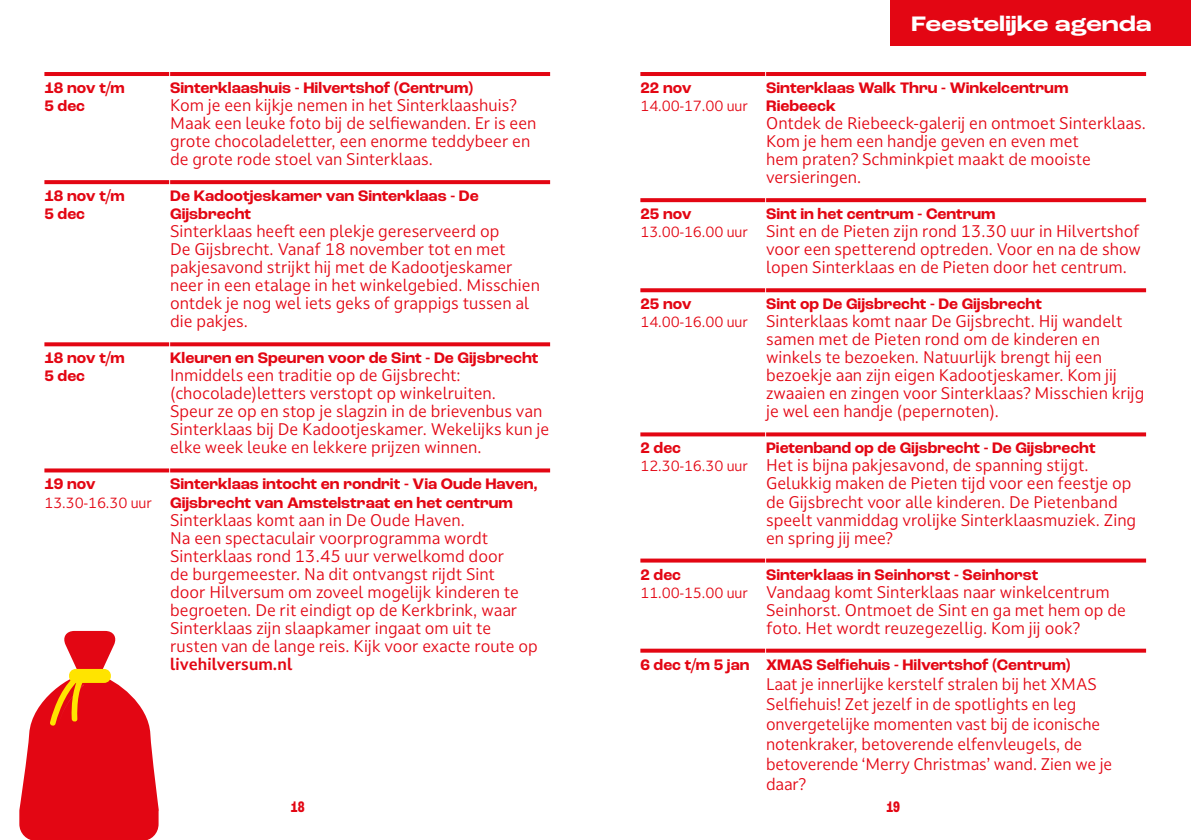
<style>
.page{position:relative;width:1191px;height:840px;background:#fff}
.page>*{position:absolute;margin:0;border:0;box-sizing:border-box;transform-origin:0 0}
.t1{font:700 expanded 22px "Roc Grotesk";letter-spacing:-.005em;color:#fff}
.t2{font:16px/18px "Darkmode Darkmode On";color:#e30613}
.t3{font:700 16px/18px "Roc Grotesk";color:#e30613}
.t4{font:700 16px "Darkmode Darkmode On";color:#e30613}
.t5{font:700 condensed 16px "Roc Grotesk";color:#e30613}
.t6{font:14px "Darkmode Darkmode On";letter-spacing:-.005em;color:#e30613}
</style>
<div class="page">
<div style="left:890px;top:0;width:301px;height:45px;background:#e30613"></div>
<svg style="left:19px;top:630px;width:140px;height:209px"></svg>
<hr style="left:44px;top:72px;width:125px;height:4px;background:#e30613">
<svg style="left:44px;top:180px;width:125px;height:4px"></svg>
<svg style="left:44px;top:342px;width:125px;height:4px"></svg>
<svg style="left:44px;top:468px;width:125px;height:4px"></svg>
<hr style="left:640px;top:72px;width:125px;height:4px;background:#e30613">
<svg style="left:640px;top:198px;width:125px;height:4px"></svg>
<svg style="left:640px;top:288px;width:125px;height:4px"></svg>
<svg style="left:640px;top:432px;width:125px;height:4px"></svg>
<svg style="left:640px;top:558px;width:125px;height:4px"></svg>
<svg style="left:640px;top:648px;width:125px;height:4px"></svg>
<hr style="left:170px;top:72px;width:380px;height:4px;background:#e30613">
<svg style="left:170px;top:180px;width:380px;height:4px;background:#e30e1b"></svg>
<svg style="left:170px;top:342px;width:380px;height:4px;background:#e51a25"></svg>
<svg style="left:170px;top:468px;width:380px;height:4px;background:#e6222e"></svg>
<hr style="left:766px;top:72px;width:380px;height:4px;background:#e30613">
<svg style="left:766px;top:198px;width:380px;height:4px;background:#e40f1c"></svg>
<svg style="left:766px;top:288px;width:380px;height:4px;background:#e41622"></svg>
<svg style="left:766px;top:432px;width:380px;height:4px;background:#e5202b"></svg>
<svg style="left:766px;top:558px;width:380px;height:4px;background:#e62934"></svg>
<svg style="left:766px;top:648px;width:380px;height:4px;background:#e72f3a"></svg>
<p class="t3" style="left:44px;top:79px;width:82px">18 nov t/m<br>5 dec</p>
<p class="t3" style="left:44px;top:187px;width:82px">18 nov t/m<br>5 dec</p>
<p class="t3" style="left:44px;top:349px;width:82px">18 nov t/m<br>5 dec</p>
<p class="t3" style="left:44px;top:475px;width:53px">19 nov</p>
<p class="t6" style="left:44px;top:492px;width:109px">13.30-16.30 uur</p>
<p class="t3" style="left:170px;top:79px;width:304px">Sinterklaashuis - Hilvertshof (Centrum)</p>
<p class="t2" style="left:170px;top:96px;width:368px">Kom je een kijkje nemen in het Sinterklaashuis?<br>Maak een leuke foto bij de selfiewanden. Er is een grote chocoladeletter, een enorme teddybeer en de grote rode stoel van Sinterklaas.</p>
<p class="t3" style="left:170px;top:187px;width:310px">De Kadootjeskamer van Sinterklaas - De<br>Gijsbrecht</p>
<p class="t2" style="left:170px;top:222px;width:371px">Sinterklaas heeft een plekje gereserveerd op<br>De Gijsbrecht. Vanaf 18 november tot en met pakjesavond strijkt hij met de Kadootjeskamer neer in een etalage in het winkelgebied. Misschien ontdek je nog wel iets geks of grappigs tussen al die pakjes.</p>
<p class="t3" style="left:170px;top:349px;width:370px">Kleuren en Speuren voor de Sint - De Gijsbrecht</p>
<p class="t2" style="left:170px;top:366px;width:381px">Inmiddels een traditie op de Gijsbrecht: (chocolade)letters verstopt op winkelruiten.<br>Speur ze op en stop je slagzin in de brievenbus van Sinterklaas bij De Kadootjeskamer. Wekelijks kun je elke week leuke en lekkere prijzen winnen.</p>
<p class="t3" style="left:170px;top:475px;width:369px">Sinterklaas intocht en rondrit - Via Oude Haven,<br>Gijsbrecht van Amstelstraat en het centrum</p>
<p class="t2" style="left:170px;top:510px;width:369px">Sinterklaas komt aan in De Oude Haven.<br>Na een spectaculair voorprogramma wordt Sinterklaas rond 13.45 uur verwelkomd door<br>de burgemeester. Na dit ontvangst rijdt Sint<br>door Hilversum om zoveel mogelijk kinderen te begroeten. De rit eindigt op de Kerkbrink, waar Sinterklaas zijn slaapkamer ingaat om uit te rusten van de lange reis. Kijk voor exacte route op</p>
<p class="t4" style="left:170px;top:652px;width:124px">livehilversum.nl</p>
<h1 class="t1" style="left:911px;top:10px;width:242px">Feestelijke agenda</h1>
<p class="t3" style="left:640px;top:79px;width:53px">22 nov</p>
<p class="t6" style="left:640px;top:96px;width:109px">14.00-17.00 uur</p>
<p class="t3" style="left:640px;top:205px;width:53px">25 nov</p>
<p class="t6" style="left:640px;top:222px;width:109px">13.00-16.00 uur</p>
<p class="t3" style="left:640px;top:295px;width:53px">25 nov</p>
<p class="t6" style="left:640px;top:312px;width:109px">14.00-16.00 uur</p>
<p class="t3" style="left:640px;top:439px;width:42px">2 dec</p>
<p class="t6" style="left:640px;top:456px;width:109px">12.30-16.30 uur</p>
<p class="t3" style="left:640px;top:565px;width:42px">2 dec</p>
<p class="t6" style="left:640px;top:582px;width:109px">11.00-15.00 uur</p>
<p class="t3" style="left:640px;top:655px;width:110px">6 dec t/m 5 jan</p>
<p class="t3" style="left:766px;top:79px;width:304px">Sinterklaas Walk Thru - Winkelcentrum<br>Riebeeck</p>
<p class="t2" style="left:766px;top:114px;width:381px">Ontdek de Riebeeck-galerij en ontmoet Sinterklaas.<br>Kom je hem een handje geven en even met<br>hem praten? Schminkpiet maakt de mooiste versieringen.</p>
<p class="t3" style="left:766px;top:205px;width:231px">Sint in het centrum - Centrum</p>
<p class="t2" style="left:766px;top:222px;width:376px;text-align:justify">Sint en de Pieten zijn rond 13.30 uur in Hilvertshof voor een spetterend optreden. Voor en na de show lopen Sinterklaas en de Pieten door het centrum.</p>
<p class="t3" style="left:766px;top:295px;width:277px">Sint op De Gijsbrecht - De Gijsbrecht</p>
<p class="t2" style="left:766px;top:312px;width:380px">Sinterklaas komt naar De Gijsbrecht. Hij wandelt samen met de Pieten rond om de kinderen en winkels te bezoeken. Natuurlijk brengt hij een bezoekje aan zijn eigen Kadootjeskamer. Kom jij zwaaien en zingen voor Sinterklaas? Misschien krijg je wel een handje (pepernoten).</p>
<p class="t3" style="left:766px;top:439px;width:331px">Pietenband op de Gijsbrecht - De Gijsbrecht</p>
<p class="t2" style="left:766px;top:456px;width:371px">Het is bijna pakjesavond, de spanning stijgt.<br>Gelukkig maken de Pieten tijd voor een feestje op de Gijsbrecht voor alle kinderen. De Pietenband speelt vanmiddag vrolijke Sinterklaasmuziek. Zing en spring jij mee?</p>
<p class="t3" style="left:766px;top:565px;width:274px">Sinterklaas in Seinhorst - Seinhorst</p>
<p class="t2" style="left:766px;top:582px;width:361px">Vandaag komt Sinterklaas naar winkelcentrum<br>Seinhorst. Ontmoet de Sint en ga met hem op de foto. Het wordt reuzegezellig. Kom jij ook?</p>
<p class="t3" style="left:766px;top:655px;width:306px">XMAS Selfiehuis - Hilvertshof (Centrum)</p>
<p class="t2" style="left:766px;top:673px;width:348px;line-height:20px">Laat je innerlijke kerstelf stralen bij het XMAS Selfiehuis! Zet jezelf in de spotlights en leg onvergetelijke momenten vast bij de iconische notenkraker, betoverende elfenvleugels, de betoverende ‘Merry Christmas’ wand. Zien we je daar?</p>
<p class="t5" style="left:291px;top:796px;width:15px">18</p>
<p class="t5" style="left:886px;top:796px;width:15px">19</p>
</div>
